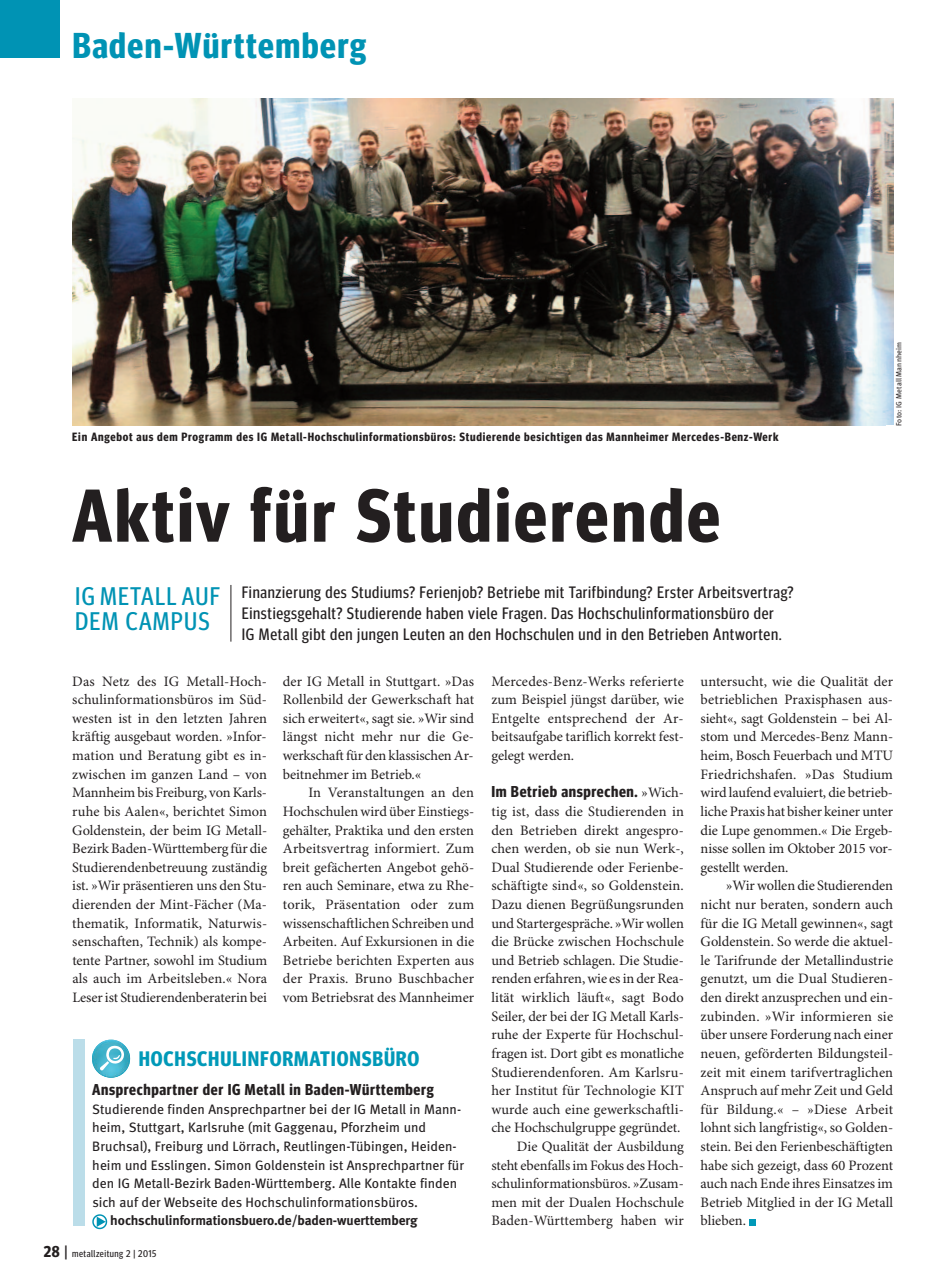
<style>
.page{position:relative;width:936px;height:1285px;background:#fff}
.page>*{position:absolute;margin:0;border:0;box-sizing:border-box;transform-origin:0 0}
.t1{font:700 74.7px "Meta Headline Cond OT";letter-spacing:.04em;color:#231f20}
.t2{font:700 36px "Meta Headline Cond OT";letter-spacing:.04em;color:#0093b4}
.t3{font:25.5px/25.5px "Meta Headline Cond OT";letter-spacing:.05em;color:#0093b4}
.t4{font:700 21px "Meta Headline Cond OT";letter-spacing:.04em;color:#0099b8}
.t5{font:16.5px/21px "Meta Headline Cond OT";letter-spacing:.04em;color:#231f20}
.t6{font:700 15.75px "Meta Headline Cond OT";letter-spacing:.04em;color:#231f20}
.t7{font:14.4px/18.6px "Minion Pro";color:#231f20;text-align:justify}
.t8{font:13.65px/18.6px "Meta";letter-spacing:.005em;color:#231f20}
.t9{font:700 13.5px "Meta";letter-spacing:-.005em;color:#231f20}
.t10{font:700 12px "Meta Headline Cond OT";letter-spacing:.06em;color:#231f20}
.t11{font:9.75px "Meta Headline Cond OT";letter-spacing:.05em;color:#231f20}
.t12{font:7.5px "Meta";letter-spacing:.015em;color:#231f20}
.s1{font-weight:700;font-size:15.75px}
.s2{font-size:15.75px}
.s3{font-family:"Minion Pro";font-weight:400;font-size:14.4px}
</style>
<div class="page">
<div style="left:749px;top:1218px;width:7px;height:7px;background:#0099b8"></div>
<img style="left:72px;top:99px;width:821px;height:326px">
<div style="left:0;top:0;width:60px;height:58px;background:#0093b4"></div>
<hr style="left:230px;top:585px;width:1px;height:56px;background:#231f20">
<svg style="left:92px;top:1214px;width:15px;height:14px"></svg>
<div style="left:73px;top:1038px;width:11px;height:187px;background:#bbdde9"></div>
<img style="left:92px;top:1039px;width:38px;height:38px;border-radius:50%">
<svg style="left:100px;top:1045px;width:24px;height:25px"></svg>
<h2 class="t2" style="left:72px;top:33px;width:295px">Baden-Württemberg</h2>
<p class="t10" style="left:72px;top:433px;width:707px">Ein Angebot aus dem Programm des IG Metall-Hochschulinformationsbüros: Studierende besichtigen das Mannheimer Mercedes-Benz-Werk</p>
<h1 class="t1" style="left:72px;top:489px;width:649px">Aktiv für Studierende</h1>
<h3 class="t3" style="left:75px;top:585px;width:147px">IG METALL AUF<br>DEM CAMPUS</h3>
<p class="t5" style="left:242px;top:583px;width:553px">Finanzierung des Studiums? Ferienjob? Betriebe mit Tarifbindung? Erster Arbeitsvertrag?<br>Einstiegsgehalt? Studierende haben viele Fragen. Das Hochschulinformationsbüro der<br>IG Metall gibt den jungen Leuten an den Hochschulen und in den Betrieben Antworten.</p>
<p class="t12" style="left:896px;top:426px;width:85px;rotate:-90deg">Foto: IG Metall Mannheim</p>
<p class="t7" style="left:72px;top:673px;width:196px">Das Netz des IG Metall-Hoch&shy;schulinformationsbüros im Süd&shy;westen ist in den letzten Jahren kräftig ausgebaut worden. »Infor&shy;mation und Beratung gibt es in&shy;zwischen im ganzen Land – von Mannheim bis Freiburg, von Karls&shy;ruhe bis Aalen«, berichtet Simon Goldenstein, der beim IG Metall-BezirkBaden-Württemberg für die Studierendenbetreuung zuständig ist. »Wir präsentieren uns den Stu&shy;dierenden der Mint-Fächer (Ma&shy;thematik, Informatik, Naturwis&shy;senschaften, Technik) als kompe&shy;tente Partner, sowohl im Studium als auch im Arbeitsleben.« Nora Leserist Studierendenberaterin bei</p>
<p class="t7" style="left:283px;top:673px;width:193px">der IG Metall in Stuttgart. »Das Rollenbild der Gewerkschaft hat sich erweitert«, sagt sie. »Wir sind längst nicht mehr nur die Ge&shy;werkschaftfür den klassischenAr&shy;beitnehmer im Betrieb.«</p>
<p class="t7" style="left:283px;top:784px;width:193px;text-indent:26px">In Veranstaltungen an den Hochschulen wird über Einstiegs&shy;gehälter, Praktika und den ersten Arbeitsvertrag informiert. Zum breit gefächerten Angebot gehö&shy;ren auch Seminare, etwa zu Rhe&shy;torik, Präsentation oder zum wissenschaftlichen Schreiben und Arbeiten. Auf Exkursionen in die Betriebe berichten Experten aus der Praxis. Bruno Buschbacher vom Betriebsrat des Mannheimer</p>
<h3 class="t4" style="left:139px;top:1050px;width:282px">HOCHSCHULINFORMATIONSBÜRO</h3>
<p class="t6" style="left:92px;top:1083px;width:343px">Ansprechpartner der IG Metall in Baden-Württemberg</p>
<p class="t8" style="left:92px;top:1100px;width:373px">Studierende finden Ansprechpartner bei der IG Metall in Mann&shy;heim, Stuttgart, Karlsruhe (mit Gaggenau, Pforzheim und Bruchsal), Freiburg und Lörrach, Reutlingen-Tübingen, Heiden&shy;heim und Esslingen. Simon Goldenstein ist Ansprechpartner für den IG Metall-Bezirk Baden-Württemberg. Alle Kontakte finden sich auf der Webseite des Hochschulinformationsbüros.</p>
<p class="t9" style="left:110px;top:1215px;width:309px">hochschulinformationsbuero.de/baden-wuerttemberg</p>
<p class="t11" style="left:44px;top:1249px;width:114px"><span class="s1">28</span> <span class="s2">|</span> metallzeitung 2 | 2015</p>
<p class="t7" style="left:491px;top:673px;width:194px">Mercedes-Benz-Werks referierte zum Beispiel jüngst darüber, wie Entgelte entsprechend der Ar&shy;beitsaufgabe tariflich korrekt fest&shy;gelegt werden.</p>
<p class="t6" style="left:491px;top:786px;width:194px">Im Betrieb ansprechen. <span class="s3">»Wich-</span></p>
<p class="t7" style="left:491px;top:803px;width:194px;text-align:right">tig ist, dass die Studierenden in den Betrieben direkt angespro&shy;chen werden, ob sie nun Werk-,<br>Dual Studierende oder Ferienbe&shy;schäftigte sind«, so Goldenstein.<br>Dazu dienen Begrüßungsrunden und Startergespräche. »Wirwollen die Brücke zwischen Hochschule und Betrieb schlagen. Die Studie&shy;renden erfahren,wie esin derRea&shy;lität wirklich läuft«, sagt Bodo<br>Seiler, der bei der IG Metall Karls&shy;ruhe der Experte für Hochschul&shy;fragen ist. Dort gibt es monatliche<br>Studierendenforen. Am Karlsru&shy;her Institut für Technologie KIT wurde auch eine gewerkschaftli&shy;che Hochschulgruppe gegründet.<br>Die Qualität der Ausbildung steht ebenfalls im Fokus des Hoch&shy;schulinformationsbüros. »Zusam&shy;men mit der Dualen Hochschule<br>Baden-Württemberg haben wir</p>
<p class="t7" style="left:700px;top:673px;width:194px">untersucht, wie die Qualität der betrieblichen Praxisphasen aus&shy;sieht«, sagt Goldenstein – bei Al&shy;stom und Mercedes-Benz Mann&shy;heim, Bosch Feuerbach und MTU Friedrichshafen. »Das Studium wird laufend evaluiert, die betrieb&shy;liche Praxis hat bisher keiner unter die Lupe genommen.« Die Ergeb&shy;nisse sollen im Oktober 2015 vor&shy;gestellt werden.</p>
<p class="t7" style="left:700px;top:877px;width:194px;text-indent:26px">»Wir wollen die Studierenden nicht nur beraten, sondern auch für die IG Metall gewinnen«, sagt Goldenstein. So werde die aktuel&shy;le Tarifrunde der Metallindustrie genutzt, um die Dual Studieren&shy;den direkt anzusprechen und ein&shy;zubinden. »Wir informieren sie über unsere Forderung nach einer neuen, geförderten Bildungsteil&shy;zeit mit einem tarifvertraglichen Anspruch auf mehr Zeit und Geld für Bildung.« – »Diese Arbeit lohnt sich langfristig«, so Golden&shy;stein. Bei den Ferienbeschäftigten habe sich gezeigt, dass 60 Prozent auch nach Ende ihres Einsatzes im Betrieb Mitglied in der IG Metall blieben.</p>
</div>
